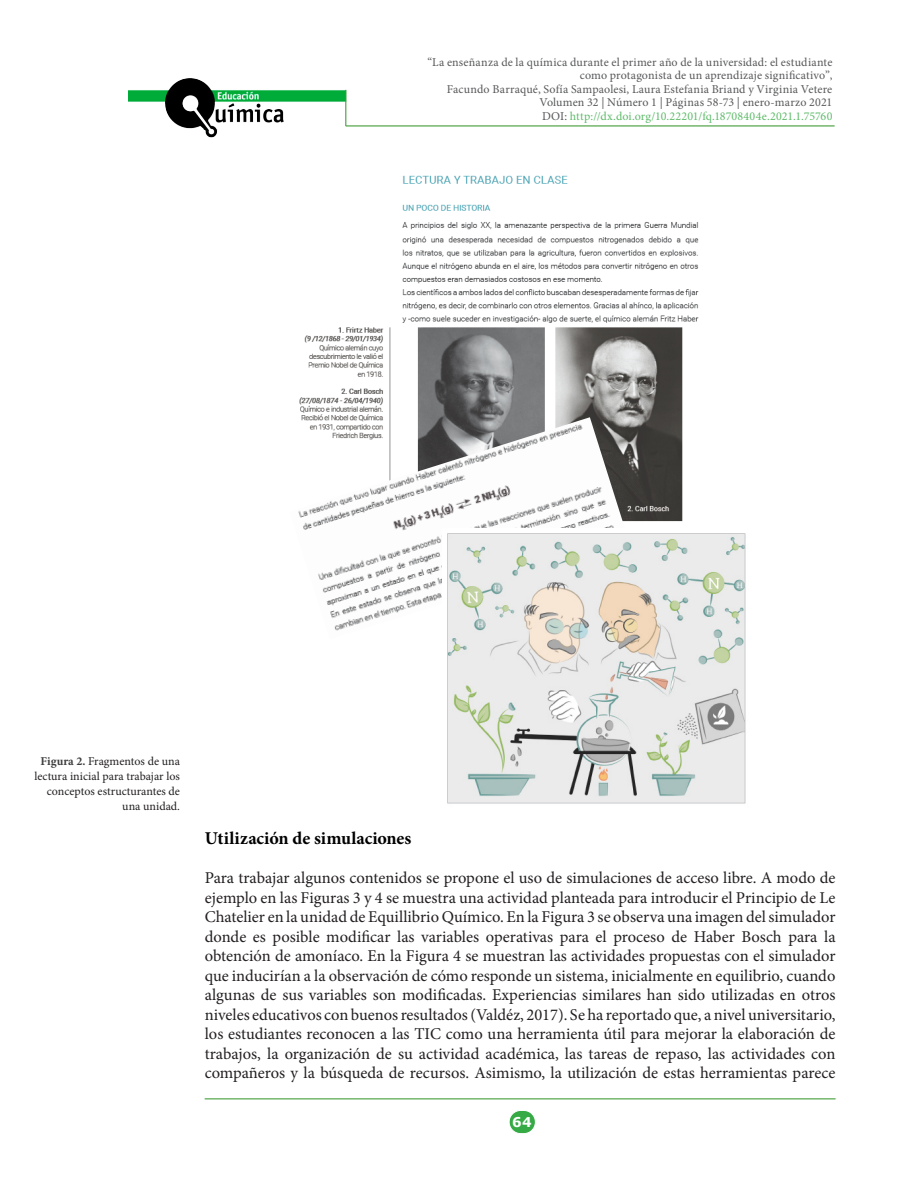
<style>
.page{position:relative;width:918px;height:1188px;background:#fff}
.page>*{position:absolute;margin:0;border:0;box-sizing:border-box;transform-origin:0 0}
.Subtitulo{font:700 18px "Minion Pro";color:#000}
.P-SinSan{font:16.5px/19.5px "Minion Pro";color:#231f20;text-align:justify}
.t1{font:700 13.5px "Verdana";color:#fff}
.t2{font:12px/13.5px "Minion Pro";letter-spacing:.01em;color:#57585a;text-align:right}
.PieImg{font:12px/15px "Minion Pro";color:#231f20;text-align:right}
.s1{color:#5ebb6a}
.s2{font-weight:700;color:#3e3e3f}
</style>
<div class="page">
<img style="left:128px;top:78px;width:217px;height:59px">
<hr style="left:345px;top:125px;width:491px;height:2px;background:#8ac084">
<hr style="left:346px;top:126px;width:489px;height:1px;background:#3fa535">
<hr style="left:345px;top:89px;width:2px;height:38px;background:#231f20;opacity:.44">
<hr style="left:346px;top:90px;width:1px;height:36px;background:#3fa535">
<div style="left:509px;top:1110px;width:26px;height:24px;background:#36aa45;border-radius:12px"></div>
<div style="left:509px;top:1110px;width:27px;height:24px;border:1px solid #fff;border-radius:12px"></div>
<hr style="left:204px;top:1098px;width:632px;height:2px;background:#7cbb75">
<hr style="left:205px;top:1099px;width:631px;height:1px;background:#3fa535">
<img style="left:299px;top:175px;width:400px;height:347px">
<img style="left:298px;top:417px;width:332px;height:214px">
<img style="left:443px;top:528px;width:303px;height:276px">
<p class="t2" style="left:427px;top:55px;width:407px">“La enseñanza de la química durante el primer año de la universidad: el estudiante como protagonista de un aprendizaje significativo”,<br>Facundo Barraqué, Sofía Sampaolesi, Laura Estefania Briand y Virginia Vetere Volumen 32 | Número 1 | Páginas 58-73 | enero-marzo 2021<br>DOI: <span class="s1">http://dx.doi.org/10.22201/fq.18708404e.2021.1.75760</span></p>
<p class="PieImg" style="left:34px;top:753px;width:147px"><span class="s2">Figura 2.</span> Fragmentos de una lectura inicial para trabajar los conceptos estructurantes de una unidad.</p>
<p class="Subtitulo" style="left:205px;top:825px;width:208px">Utilización de simulaciones</p>
<p class="P-SinSan" style="left:205px;top:868px;width:632px">Para trabajar algunos contenidos se propone el uso de simulaciones de acceso libre. A modo de ejemplo en las Figuras 3 y 4 se muestra una actividad planteada para introducir el Principio de Le Chatelier en la unidad de Equillibrio Químico. En la Figura 3 se observa una imagen del simulador donde es posible modificar las variables operativas para el proceso de Haber Bosch para la obtención de amoníaco. En la Figura 4 se muestran las actividades propuestas con el simulador que inducirían a la observación de cómo responde un sistema, inicialmente en equilibrio, cuando algunas de sus variables son modificadas. Experiencias similares han sido utilizadas en otros niveles educativos con buenos resultados (Valdéz, 2017). Se ha reportado que, a nivel universitario, los estudiantes reconocen a las TIC como una herramienta útil para mejorar la elaboración de trabajos, la organización de su actividad académica, las tareas de repaso, las actividades con compañeros y la búsqueda de recursos. Asimismo, la utilización de estas herramientas parece</p>
<p class="t1" style="left:512px;top:1113px;width:21px">64</p>
</div>
